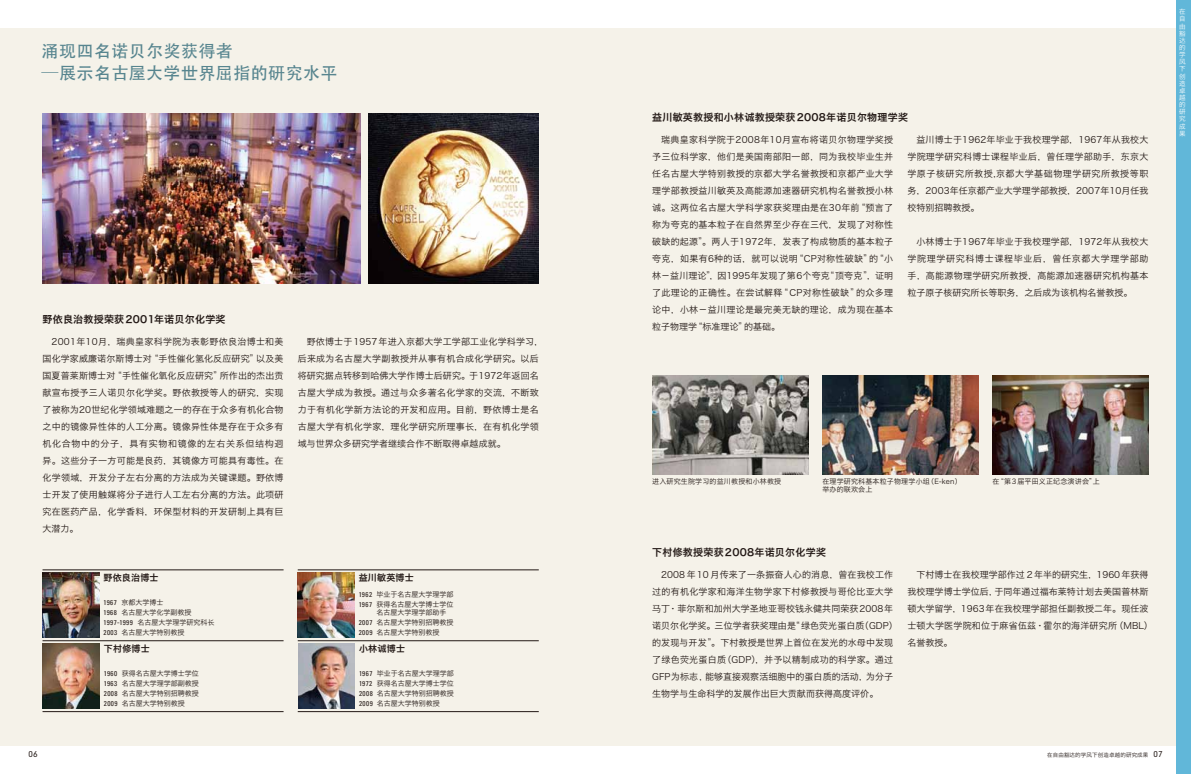
<style>
.page{position:relative;width:1191px;height:774px;background:#fff}
.page>*{position:absolute;margin:0;border:0;box-sizing:border-box;transform-origin:0 0}
.t1{font:17px/22px "ST Heiti";letter-spacing:.025em;color:#57858f}
.t2{font:10px "Hiragino Sans GB W6";letter-spacing:.025em;color:#221815}
.t3{font:9px/17px "Hiragino Sans GB W3";letter-spacing:.015em;color:#221815;text-align:justify}
.t4{font:9px/17px "Hiragino Sans GB W3";letter-spacing:.035em;color:#221815}
.t5{font:9px "Hiragino Sans GB W6";letter-spacing:.025em;color:#221815}
.t6{font:8px "Geometric 706 BT Medium B";color:#221815}
.t7{font:7px/10px "Hiragino Sans GB W3";color:#221815}
.t8{font:7px/8.4px "Hiragino Sans GB W3";letter-spacing:.025em;color:#221815}
.t9{font:6.5px/7.2px "Hiragino Sans GB W3";color:#fff}
.t10{font:5.5px "Hiragino Sans GB W3";letter-spacing:.025em;color:#221815}
.s1{font-family:"Koz Go Pro";font-weight:300}
.s2{font-family:"Univers";font-stretch:condensed}
.s3{font-family:"Hira Kaku Pro W3"}
.s4{font-family:"Geometric 706 BT Medium B";font-size:8px}
</style>
<div class="page">
<div style="left:595px;top:28px;width:596px;height:718px;background:#f5f2e9"></div>
<div style="left:0;top:28px;width:595px;height:718px;background:#f5f2e9"></div>
<hr style="left:43px;top:640px;width:240px;height:1px;background:#221815">
<hr style="left:43px;top:711px;width:240px;height:1px;background:#221815">
<hr style="left:43px;top:570px;width:240px;height:1px;background:#221815">
<hr style="left:298px;top:640px;width:241px;height:1px;background:#221815">
<hr style="left:298px;top:711px;width:241px;height:1px;background:#221815">
<hr style="left:298px;top:570px;width:241px;height:1px;background:#221815">
<div style="left:1176px;top:0;width:15px;height:774px;background:#61b7d9"></div>
<img style="left:42px;top:113px;width:318px;height:171px">
<img style="left:368px;top:113px;width:171px;height:170px">
<img style="left:42px;top:573px;width:57px;height:65px">
<img style="left:43px;top:643px;width:57px;height:66px">
<img style="left:298px;top:573px;width:56px;height:65px">
<img style="left:298px;top:643px;width:57px;height:66px">
<img style="left:652px;top:376px;width:156px;height:99px">
<img style="left:822px;top:376px;width:156px;height:99px">
<img style="left:992px;top:376px;width:156px;height:99px">
<p class="t1" style="left:42px;top:40px;width:297px">涌现四名诺贝尔奖获得者<br><span class="s1">─</span>展示名古屋大学世界屈指的研究水平</p>
<p class="t2" style="left:43px;top:313px;width:184px">野依良治教授荣获2001年诺贝尔化学奖</p>
<p class="t3" style="left:43px;top:333px;width:243px;text-indent:9px">2001年10月，瑞典皇家科学院为表彰野依良治博士和美国化学家威廉诺尔斯博士对“手性催化氢化反应研究”以及美国夏普莱斯博士对“手性催化氧化反应研究”所作出的杰出贡献宣布授予三人诺贝尔化学奖。野依教授等人的研究，实现了被称为20世纪化学领域难题之一的存在于众多有机化合物之中的镜像异性体的人工分离。镜像异性体是存在于众多有机化合物中的分子，具有实物和镜像的左右关系但结构迥异。这些分子一方可能是良药，其镜像方可能具有毒性。在化学领域，开发分子左右分离的方法成为关键课题。野依博士开发了使用触媒将分子进行人工左右分离的方法。此项研究在医药产品，化学香料，环保型材料的开发研制上具有巨大潜力。</p>
<p class="t4" style="left:298px;top:333px;width:247px;text-indent:9px">野依博士于1957年进入京都大学工学部工业化学科学习，后来成为名古屋大学副教授并从事有机合成化学研究。以后将研究据点转移到哈佛大学作博士后研究。于1972年返回名古屋大学成为教授。通过与众多著名化学家的交流，不断致力于有机化学新方法论的开发和应用。目前，野依博士是名古屋大学有机化学家，理化学研究所理事长，在有机化学领域与世界众多研究学者继续合作不断取得卓越成就。</p>
<p class="t5" style="left:103px;top:572px;width:57px">野依良治博士</p>
<p class="t7" style="left:103px;top:597px;width:113px"><span class="s2">1967</span> 京都大学博士<br><span class="s2">1968</span> 名古屋大学化学副教授<br><span class="s2">1997</span><span class="s3">-</span><span class="s2">1999</span> 名古屋大学理学研究科长<br><span class="s2">2003</span> 名古屋大学特别教授</p>
<p class="t5" style="left:359px;top:572px;width:57px">益川敏英博士</p>
<p class="t7" style="left:359px;top:589px;width:96px"><span class="s2">1962</span> 毕业于名古屋大学理学部<br><span class="s2">1967</span> 获得名古屋大学博士学位</p>
<p class="t7" style="left:359px;top:607px;width:96px;text-indent:18px">名古屋大学理学部助手<br><span class="s2">2007</span> 名古屋大学特别招聘教授<br><span class="s2">2009</span> 名古屋大学特别教授</p>
<p class="t5" style="left:104px;top:643px;width:47px">下村修博士</p>
<p class="t5" style="left:359px;top:643px;width:47px">小林诚博士</p>
<p class="t7" style="left:104px;top:668px;width:96px;text-align:justify"><span class="s2">1960</span> 获得名古屋大学博士学位<span class="s2">1963</span> 名古屋大学理学部副教授<span class="s2">2008</span> 名古屋大学特别招聘教授<span class="s2">2009</span> 名古屋大学特别教授</p>
<p class="t7" style="left:359px;top:668px;width:96px;text-align:justify"><span class="s2">1967</span> 毕业于名古屋大学理学部<span class="s2">1972</span> 获得名古屋大学博士学位<span class="s2">2008</span> 名古屋大学特别招聘教授<span class="s2">2009</span> 名古屋大学特别教授</p>
<p class="t2" style="left:652px;top:111px;width:257px">益川敏英教授和小林诚教授荣获2008年诺贝尔物理学奖</p>
<p class="t3" style="left:652px;top:131px;width:243px;text-indent:9px">瑞典皇家科学院于2008年10月宣布将诺贝尔物理学奖授予三位科学家，他们是美国南部阳一郎，同为我校毕业生并任名古屋大学特别教授的京都大学名誉教授和京都产业大学理学部教授益川敏英及高能源加速器研究机构名誉教授小林诚。这两位名古屋大学科学家获奖理由是在30年前“预言了称为夸克的基本粒子在自然界至少存在三代，发现了对称性破缺的起源”。两人于1972年，发表了构成物质的基本粒子夸克，如果有6种的话，就可以说明“CP对称性破缺”的“小林－益川理论”，因1995年发现了第6个夸克“顶夸克”，证明了此理论的正确性。在尝试解释“CP对称性破缺”的众多理论中，小林－益川理论是最完美无缺的理论，成为现在基本粒子物理学“标准理论”的基础。</p>
<p class="t3" style="left:907px;top:131px;width:242px;text-indent:9px">益川博士于1962年毕业于我校理学部，1967年从我校大学院理学研究科博士课程毕业后，曾任理学部助手，东京大学原子核研究所教授,京都大学基础物理学研究所教授等职务，2003年任京都产业大学理学部教授，2007年10月任我校特别招聘教授。</p>
<p class="t3" style="left:907px;top:233px;width:242px;text-indent:9px">小林博士于1967年毕业于我校理学部，1972年从我校大学院理学研究科博士课程毕业后，曾任京都大学理学部助手，高能源物理学研究所教授，高能源加速器研究机构基本粒子原子核研究所长等职务，之后成为该机构名誉教授。</p>
<p class="t9" style="left:1179px;top:8px;width:8px">在自由豁达的学风下创造卓越的研究成果</p>
<p class="t8" style="left:652px;top:477px;width:130px">进入研究生院学习的益川教授和小林教授</p>
<p class="t8" style="left:822px;top:477px;width:141px">在理学研究科基本粒子物理学小组（E-ken）举办的联欢会上</p>
<p class="t8" style="left:992px;top:477px;width:109px">在“第3届平田义正纪念演讲会”上</p>
<p class="t2" style="left:652px;top:545px;width:175px">下村修教授荣获2008年诺贝尔化学奖</p>
<p class="t3" style="left:652px;top:566px;width:247px;text-align:left;text-indent:9px">2008 年10 月传来了一条振奋人心的消息，曾在我校工作过的有机化学家和海洋生物学家下村修教授与哥伦比亚大学马丁·菲尔斯和加州大学圣地亚哥校钱永健共同荣获2008年诺贝尔化学奖。三位学者获奖理由是“绿色荧光蛋白质（GDP）的发现与开发”。下村教授是世界上首位在发光的水母中发现了绿色荧光蛋白质（GDP），并予以精制成功的科学家。通过<br>GFP为标志 , 能够直接观察活细胞中的蛋白质的活动，为分子生物学与生命科学的发展作出巨大贡献而获得高度评价。</p>
<p class="t3" style="left:907px;top:566px;width:247px;text-align:left;text-indent:9px">下村博士在我校理学部作过 2年半的研究生，1960年获得我校理学博士学位后，于同年通过福布莱特计划去美国普林斯顿大学留学，1963年在我校理学部担任副教授二年。现任波士顿大学医学院和位于麻省伍兹·霍尔的海洋研究所（MBL）名誉教授。</p>
<p class="t6" style="left:28px;top:749px;width:11px">06</p>
<p class="t10" style="left:1047px;top:751px;width:117px">在自由豁达的学风下创造卓越的研究成果 <span class="s4">07</span></p>
</div>
